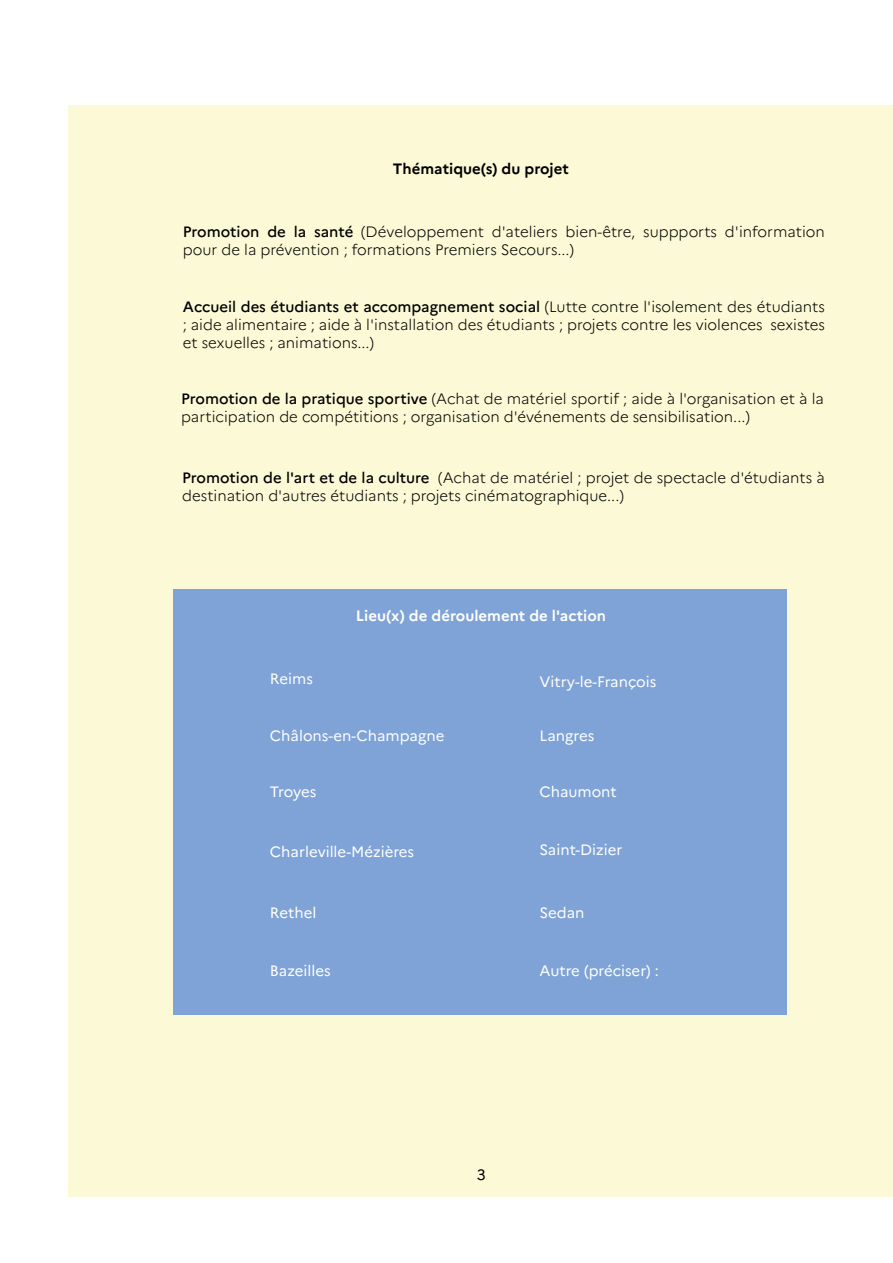
<style>
.page{position:relative;width:893px;height:1263px;background:#fff}
.page>*{position:absolute;margin:0;border:0;box-sizing:border-box;transform-origin:0 0}
.t1{font:300 15px/18px "Marianne";color:#000}
.t2{font:15px "Marianne";color:#fff}
.t3{font:700 15px "Marianne";color:#fff}
.t4{font:700 15px "Marianne";color:#000}
.t5{font:15px "Marianne";color:#000}
.s1{font-weight:500}
</style>
<div class="page">
<div style="left:69px;top:105px;width:824px;height:1091px;background:#fcf9d6"></div>
<div style="left:173px;top:589px;width:614px;height:426px;background:#7fa3d6"></div>
<p class="t4" style="left:393px;top:160px;width:177px">Thématique(s) du projet</p>
<p class="t1" style="left:183px;top:222px;width:644px"><span class="s1">Promotion de la santé</span> (Développement d'ateliers bien-être, suppports d'information pour de la prévention ; formations Premiers Secours...)</p>
<p class="t1" style="left:183px;top:297px;width:644px;text-align:justify"><span class="s1">Accueil des étudiants et accompagnement social</span> (Lutte contre l'isolement des étudiants ; aide alimentaire ; aide à l'installation des étudiants ; projets contre les violences sexistes et sexuelles ; animations...)</p>
<p class="t1" style="left:181px;top:389px;width:644px"><span class="s1">Promotion de la pratique sportive</span> (Achat de matériel sportif ; aide à l'organisation et à la participation de compétitions ; organisation d'événements de sensibilisation...)</p>
<p class="t1" style="left:182px;top:469px;width:644px"><span class="s1">Promotion de l'art et de la culture</span> (Achat de matériel ; projet de spectacle d'étudiants à destination d'autres étudiants ; projets cinématographique...)</p>
<p class="t3" style="left:356px;top:606px;width:252px">Lieu(x) de déroulement de l'action</p>
<p class="t2" style="left:270px;top:670px;width:45px">Reims</p>
<p class="t2" style="left:270px;top:726px;width:176px">Châlons-en-Champagne</p>
<p class="t2" style="left:270px;top:783px;width:48px">Troyes</p>
<p class="t2" style="left:539px;top:672px;width:118px">Vitry-le-François</p>
<p class="t2" style="left:539px;top:726px;width:56px">Langres</p>
<p class="t2" style="left:539px;top:783px;width:79px">Chaumont</p>
<p class="t2" style="left:270px;top:843px;width:146px">Charleville-Mézières</p>
<p class="t2" style="left:539px;top:840px;width:84px">Saint-Dizier</p>
<p class="t2" style="left:270px;top:903px;width:48px">Rethel</p>
<p class="t2" style="left:539px;top:903px;width:47px">Sedan</p>
<p class="t2" style="left:270px;top:961px;width:62px">Bazeilles</p>
<p class="t2" style="left:539px;top:961px;width:121px">Autre (préciser) :</p>
<p class="t5" style="left:477px;top:1165px;width:10px">3</p>
</div>
